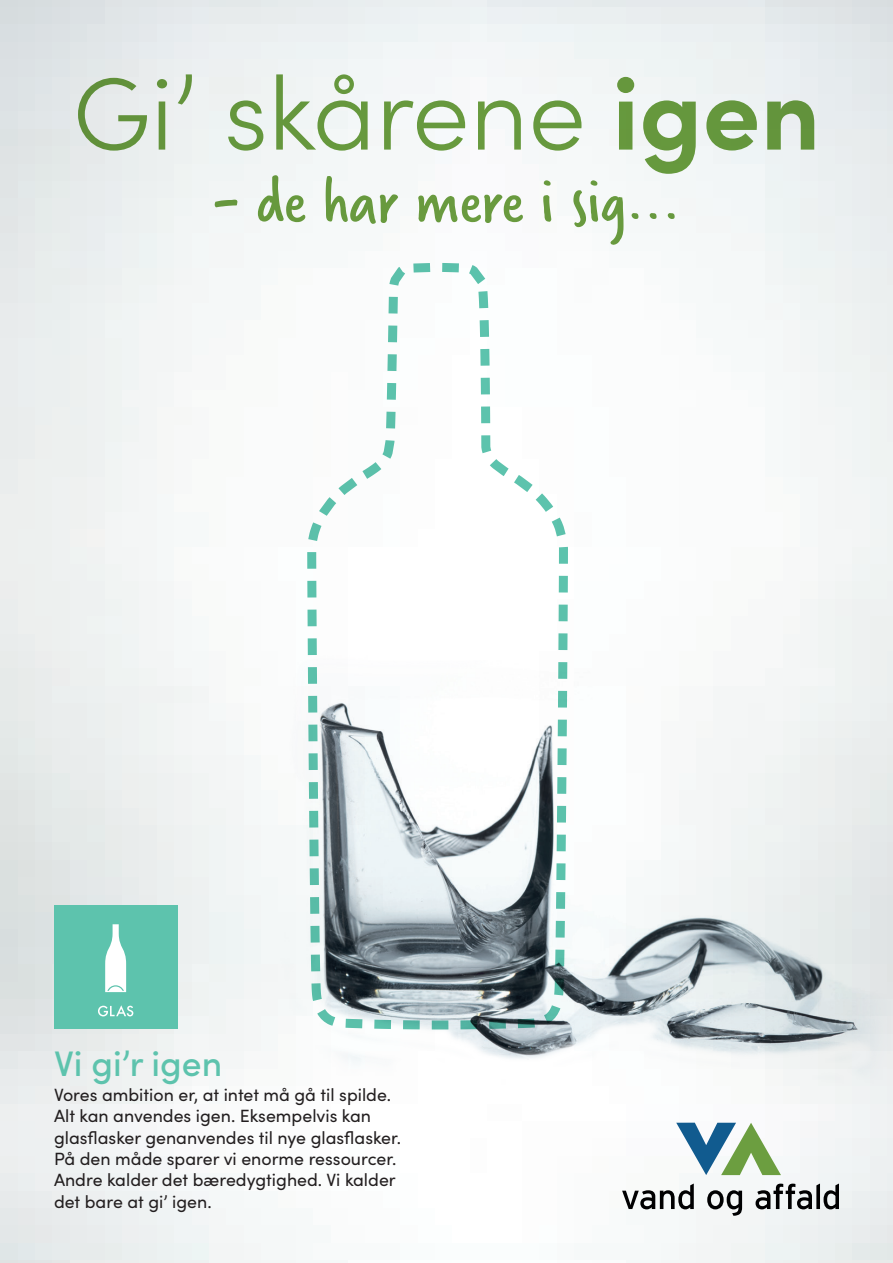
<style>
.page{position:relative;width:893px;height:1263px;background:#fff}
.page>*{position:absolute;margin:0;border:0;box-sizing:border-box;transform-origin:0 0}
.t1{font:300 103.05px "Sofia Pro";color:#6c9e40}
.t2{font:68.55px "Verveine";color:#6c9e40}
.t3{font:500 35.55px "Sofia Pro";color:#5dc3ad}
.t4{font:17.7px/21.3px "Sofia Pro";color:#231f20}
.s1{font-weight:700}
</style>
<div class="page">
<img style="left:0;top:0;width:893px;height:1263px">
<img style="left:281px;top:630px;width:612px;height:464px">
<svg style="left:307px;top:263px;width:261px;height:766px"></svg>
<svg style="left:622px;top:1183px;width:72px;height:26px"></svg>
<svg style="left:707px;top:1190px;width:35px;height:26px"></svg>
<svg style="left:755px;top:1183px;width:84px;height:26px"></svg>
<svg style="left:676px;top:1123px;width:105px;height:52px"></svg>
<div style="left:54px;top:906px;width:123px;height:123px;background:#5dc3ad"></div>
<svg style="left:98px;top:1005px;width:35px;height:11px"></svg>
<svg style="left:105px;top:924px;width:21px;height:68px"></svg>
<h1 class="t1" style="left:73px;top:39px;width:749px">Gi’ skårene <span class="s1">igen</span></h1>
<h2 class="t2" style="left:212px;top:154px;width:470px">- de har mere i sig...</h2>
<h3 class="t3" style="left:54px;top:1037px;width:170px">Vi gi’r igen</h3>
<p class="t4" style="left:54px;top:1083px;width:349px">Vores ambition er, at intet må gå til spilde.<br>Alt kan anvendes igen. Eksempelvis kan glasflasker genanvendes til nye glasflasker.<br>På den måde sparer vi enorme ressourcer.<br>Andre kalder det bæredygtighed. Vi kalder det bare at gi’ igen.</p>
</div>
